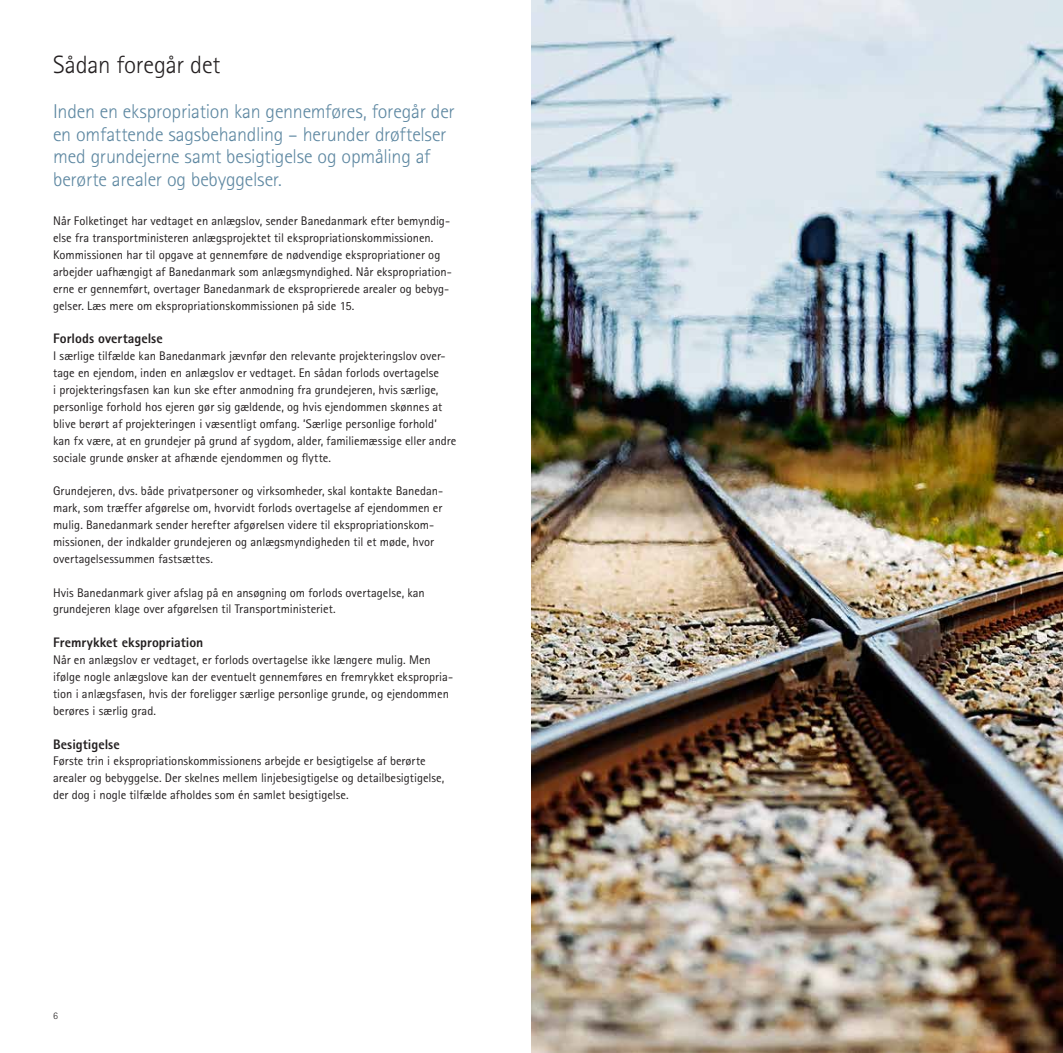
<style>
.page{position:relative;width:1063px;height:1053px;background:#fff}
.page>*{position:absolute;margin:0;border:0;box-sizing:border-box;transform-origin:0 0}
.t1{font:300 25px "Rotis Sans Serif Std";letter-spacing:-.01em;color:#231f20}
.t2{font:300 20px/22.5px "Rotis Sans Serif Std";letter-spacing:-.01em;color:#5d87a1}
.t3{font:800 13.75px "Rotis Sans Serif Std";color:#231f20}
.t4{font:12.5px/16.9px "Rotis Sans Serif Std";color:#231f20}
.t5{font:300 10px "Rotis Sans Serif Std";color:#231f20}
</style>
<div class="page">
<img style="left:531px;top:0;width:532px;height:1052px">
<h1 class="t1" style="left:53px;top:50px;width:169px">Sådan foregår det</h1>
<h2 class="t2" style="left:53px;top:100px;width:403px">Inden en ekspropriation kan gennemføres, foregår der en omfattende sagsbehandling – herunder drøftelser med grundejerne samt besigtigelse og opmåling af berørte arealer og bebyggelser.</h2>
<p class="t4" style="left:53px;top:212px;width:400px">Når Folketinget har vedtaget en anlægslov, sender Banedanmark efter bemyndig&shy;else fra transportministeren anlægsprojektet til ekspropriationskommissionen.<br>Kommissionen har til opgave at gennemføre de nødvendige ekspropriationer og arbejder uafhængigt af Banedanmark som anlægsmyndighed. Når ekspropriation&shy;erne er gennemført, overtager Banedanmark de eksproprierede arealer og bebyg&shy;gelser. Læs mere om ekspropriationskommissionen på side 15.</p>
<p class="t3" style="left:53px;top:330px;width:111px">Forlods overtagelse</p>
<p class="t4" style="left:53px;top:347px;width:405px">I særlige tilfælde kan Banedanmark jævnfør den relevante projekteringslov over&shy;tage en ejendom, inden en anlægslov er vedtaget. En sådan forlods overtagelse<br>i projekteringsfasen kan kun ske efter anmodning fra grundejeren, hvis særlige, personlige forhold hos ejeren gør sig gældende, og hvis ejendommen skønnes at blive berørt af projekteringen i væsentligt omfang. ’Særlige personlige forhold’ kan fx være, at en grundejer på grund af sygdom, alder, familiemæssige eller andre sociale grunde ønsker at afhænde ejendommen og flytte.</p>
<p class="t4" style="left:53px;top:482px;width:392px">Grundejeren, dvs. både privatpersoner og virksomheder, skal kontakte Banedan&shy;mark, som træffer afgørelse om, hvorvidt forlods overtagelse af ejendommen er mulig. Banedanmark sender herefter afgørelsen videre til ekspropriationskom&shy;missionen, der indkalder grundejeren og anlægsmyndigheden til et møde, hvor overtagelsessummen fastsættes.</p>
<p class="t4" style="left:53px;top:584px;width:373px">Hvis Banedanmark giver afslag på en ansøgning om forlods overtagelse, kan grundejeren klage over afgørelsen til Transportministeriet.</p>
<p class="t3" style="left:53px;top:633px;width:152px">Fremrykket ekspropriation</p>
<p class="t4" style="left:53px;top:651px;width:401px">Når en anlægslov er vedtaget, er forlods overtagelse ikke længere mulig. Men ifølge nogle anlægslove kan der eventuelt gennemføres en fremrykket ekspropria&shy;tion i anlægsfasen, hvis der foreligger særlige personlige grunde, og ejendommen berøres i særlig grad.</p>
<p class="t3" style="left:53px;top:735px;width:68px">Besigtigelse</p>
<p class="t4" style="left:53px;top:752px;width:393px">Første trin i ekspropriationskommissionens arbejde er besigtigelse af berørte arealer og bebyggelse. Der skelnes mellem linjebesigtigelse og detailbesigtigelse, der dog i nogle tilfælde afholdes som én samlet besigtigelse.</p>
<p class="t5" style="left:53px;top:1009px;width:6px">6</p>
</div>
